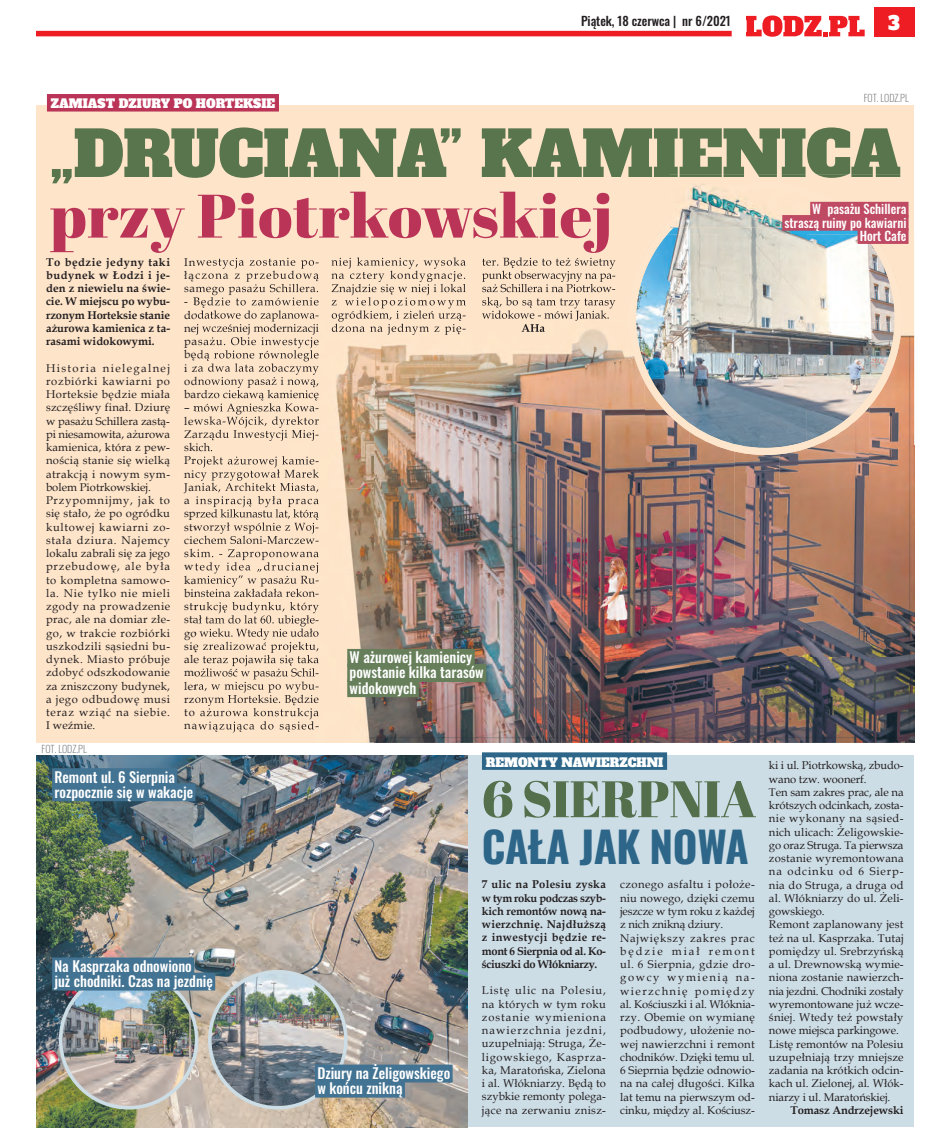
<style>
.page{position:relative;width:939px;height:1134px;background:#fff}
.page>*{position:absolute;margin:0;border:0;box-sizing:border-box;transform-origin:0 0}
.t1{font:62.5px "Alfa Slab One";letter-spacing:-.01em;color:#58754d}
.t2{font:61.25px "Abril Fatface";letter-spacing:.01em;color:#ba3458}
.t3{font:51.25px "Abril Fatface";letter-spacing:-.01em;color:#536f4c}
.t4{font:700 42.38px "Oswald";letter-spacing:-.01em;color:#2d6688}
.t5{font:18.75px "Alfa Slab One";color:#fff}
.t6{font:500 14.38px/15.1px "Oswald";color:#fff}
.t7{font:500 12.62px/13.2px "Oswald";color:#fff;text-align:right}
.t8{font:500 12.5px "Oswald";letter-spacing:-.005em;color:#231f20}
.t9{font:12.12px "Alfa Slab One";color:#fff}
.t10{font:11.25px/13.2px "Book Antiqua";letter-spacing:.02em;color:#231f20}
.t11{font:700 11.25px/13.2px "Book Antiqua";letter-spacing:-.01em;color:#231f20;text-align:justify}
.t12{font:200 10px "Oswald";color:#6c6d70}
</style>
<div class="page">
<svg style="left:746px;top:16px;width:119px;height:21px"></svg>
<div style="left:35px;top:31px;width:697px;height:5px;background:#ee1d23"></div>
<div style="left:874px;top:7px;width:40px;height:30px;background:#ee1d23"></div>
<div style="left:468px;top:756px;width:446px;height:371px;background:#cddde6"></div>
<div style="left:35px;top:105px;width:879px;height:638px;background:#fee5ca"></div>
<div style="left:47px;top:94px;width:232px;height:18px;background:#ba3458"></div>
<div style="left:482px;top:752px;width:185px;height:18px;background:#2d6688"></div>
<img style="left:287px;top:257px;width:88px;height:486px">
<img style="left:465px;top:270px;width:90px;height:473px">
<img style="left:555px;top:275px;width:90px;height:468px">
<img style="left:869px;top:335px;width:45px;height:323px">
<img style="left:375px;top:323px;width:90px;height:420px">
<img style="left:645px;top:455px;width:45px;height:288px">
<img style="left:690px;top:455px;width:44px;height:288px">
<img style="left:780px;top:455px;width:89px;height:203px">
<img style="left:734px;top:455px;width:46px;height:203px">
<img style="left:734px;top:658px;width:180px;height:85px">
<img style="left:197px;top:234px;width:412px;height:19px">
<img style="left:331px;top:257px;width:135px;height:12px">
<img style="left:331px;top:271px;width:135px;height:11px">
<img style="left:332px;top:284px;width:134px;height:11px">
<img style="left:332px;top:297px;width:134px;height:11px">
<img style="left:332px;top:310px;width:134px;height:12px">
<img style="left:332px;top:324px;width:134px;height:11px">
<img style="left:195px;top:258px;width:124px;height:11px">
<img style="left:195px;top:271px;width:124px;height:11px">
<img style="left:195px;top:284px;width:124px;height:11px">
<img style="left:195px;top:297px;width:124px;height:11px">
<img style="left:195px;top:310px;width:124px;height:12px">
<img style="left:195px;top:324px;width:124px;height:11px">
<img style="left:195px;top:337px;width:124px;height:11px">
<img style="left:195px;top:350px;width:124px;height:11px">
<img style="left:195px;top:363px;width:124px;height:12px">
<img style="left:195px;top:377px;width:124px;height:11px">
<img style="left:195px;top:390px;width:124px;height:10px">
<img style="left:195px;top:403px;width:124px;height:11px">
<img style="left:195px;top:416px;width:124px;height:12px">
<img style="left:195px;top:430px;width:124px;height:11px">
<img style="left:195px;top:443px;width:17px;height:8px">
<img style="left:195px;top:456px;width:124px;height:11px">
<img style="left:195px;top:469px;width:124px;height:12px">
<img style="left:195px;top:483px;width:124px;height:10px">
<img style="left:195px;top:496px;width:124px;height:11px">
<img style="left:195px;top:509px;width:124px;height:11px">
<img style="left:195px;top:522px;width:124px;height:12px">
<img style="left:195px;top:536px;width:124px;height:8px">
<img style="left:195px;top:549px;width:124px;height:11px">
<img style="left:195px;top:562px;width:124px;height:11px">
<img style="left:195px;top:575px;width:124px;height:12px">
<img style="left:195px;top:589px;width:124px;height:8px">
<img style="left:195px;top:602px;width:124px;height:11px">
<img style="left:195px;top:615px;width:124px;height:11px">
<img style="left:195px;top:628px;width:124px;height:12px">
<img style="left:195px;top:642px;width:124px;height:11px">
<img style="left:195px;top:655px;width:124px;height:11px">
<img style="left:195px;top:668px;width:124px;height:11px">
<img style="left:195px;top:681px;width:124px;height:12px">
<img style="left:195px;top:695px;width:124px;height:11px">
<img style="left:200px;top:708px;width:119px;height:11px">
<img style="left:195px;top:721px;width:124px;height:11px">
<img style="left:482px;top:257px;width:134px;height:12px">
<img style="left:482px;top:271px;width:133px;height:11px">
<img style="left:482px;top:284px;width:133px;height:8px">
<img style="left:482px;top:297px;width:134px;height:11px">
<img style="left:482px;top:310px;width:127px;height:11px">
<img style="left:482px;top:332px;width:36px;height:1px">
<img style="left:522px;top:324px;width:23px;height:8px">
<div style="left:347px;top:649px;width:128px;height:18px;background:#667f5a"></div>
<div style="left:347px;top:664px;width:139px;height:18px;background:#667f5a"></div>
<div style="left:347px;top:679px;width:72px;height:18px;background:#667f5a"></div>
<img style="left:629px;top:228px;width:273px;height:227px">
<img style="left:36px;top:756px;width:432px;height:371px">
<div style="left:52px;top:768px;width:125px;height:18px;background:#437392"></div>
<div style="left:52px;top:783px;width:143px;height:18px;background:#437392"></div>
<img style="left:61px;top:972px;width:136px;height:136px;border-radius:68px">
<div style="left:59px;top:970px;width:139px;height:139px;border:4px solid #cddde5;border-radius:50%"></div>
<img style="left:210px;top:972px;width:136px;height:136px;border-radius:68px">
<div style="left:208px;top:970px;width:140px;height:139px;border:4px solid #cddde5;border-radius:50%"></div>
<div style="left:52px;top:957px;width:142px;height:18px;background:#437392"></div>
<div style="left:52px;top:973px;width:163px;height:17px;background:#437392"></div>
<div style="left:315px;top:1064px;width:138px;height:18px;background:#437392"></div>
<div style="left:315px;top:1080px;width:90px;height:17px;background:#437392"></div>
<img style="left:670px;top:175px;width:231px;height:3px">
<img style="left:688px;top:193px;width:169px;height:35px">
<img style="left:690px;top:184px;width:151px;height:21px">
<img style="left:670px;top:205px;width:34px;height:23px">
<div style="left:810px;top:202px;width:99px;height:15px;background:#bf4a63"></div>
<div style="left:782px;top:215px;width:127px;height:16px;background:#bf4a63"></div>
<div style="left:858px;top:228px;width:51px;height:16px;background:#bf4a63"></div>
<p class="t9" style="left:51px;top:93px;width:226px">ZAMIAST DZIURY PO HORTEKSIE</p>
<p class="t8" style="left:581px;top:10px;width:151px">Piątek, 18 czerwca | nr 6/2021</p>
<h3 class="t5" style="left:888px;top:7px;width:13px">3</h3>
<p class="t12" style="left:864px;top:89px;width:47px">FOT. LODZ.PL</p>
<h1 class="t1" style="left:50px;top:100px;width:852px">„DRUCIANA” KAMIENICA</h1>
<h2 class="t2" style="left:50px;top:173px;width:564px">przy Piotrkowskiej</h2>
<p class="t11" style="left:46px;top:255px;width:126px">To będzie jedyny taki budynek w Łodzi i je&shy;den z niewielu na świe&shy;cie. W miejscu po wybu&shy;rzonym Horteksie stanie ażurowa kamienica z ta&shy;rasami widokowymi.</p>
<p class="t10" style="left:46px;top:361px;width:126px">Historia nielegalnej rozbiórki kawiarni po<br>Horteksie będzie miała szczęśliwy finał. Dziurę w pasażu Schillera zastą&shy;pi niesamowita, ażurowa kamienica, która z pew&shy;nością stanie się wielką atrakcją i nowym sym&shy;bolem Piotrkowskiej.<br>Przypomnijmy, jak to się stało, że po ogródku kultowej kawiarni zo&shy;stała dziura. Najemcy lokalu zabrali się za jego przebudowę, ale była to kompletna samowo&shy;la. Nie tylko nie mieli zgody na prowadzenie prac, ale na domiar złe&shy;go, w trakcie rozbiórki uszkodzili sąsiedni bu&shy;dynek. Miasto próbuje zdobyć odszkodowanie za zniszczony budynek, a jego odbudowę musi teraz wziąć na siebie.<br>I weźmie.</p>
<p class="t6" style="left:350px;top:648px;width:136px">W ażurowej kamienicy powstanie kilka tarasów widokowych</p>
<p class="t12" style="left:42px;top:740px;width:47px">FOT. LODZ.PL</p>
<p class="t6" style="left:54px;top:768px;width:140px">Remont ul. 6 Sierpnia rozpocznie się w wakacje</p>
<p class="t6" style="left:54px;top:957px;width:160px">Na Kasprzaka odnowiono<br>już chodniki. Czas na jezdnię</p>
<p class="t6" style="left:317px;top:1064px;width:134px">Dziury na Żeligowskiego w końcu znikną</p>
<p class="t9" style="left:486px;top:751px;width:179px">REMONTY NAWIERZCHNI</p>
<h3 class="t3" style="left:482px;top:763px;width:276px">6 SIERPNIA</h3>
<h3 class="t4" style="left:482px;top:809px;width:268px">CAŁA JAK NOWA</h3>
<p class="t11" style="left:482px;top:878px;width:126px">7 ulic na Polesiu zyska w tym roku podczas szyb&shy;kich remontów nową na&shy;wierzchnię. Najdłuższą z inwestycji będzie re&shy;mont 6 Sierpnia od al. Ko&shy;ściuszki do Włókniarzy.</p>
<p class="t10" style="left:482px;top:984px;width:126px;text-align:justify">Listę ulic na Polesiu, na których w tym roku zostanie wymieniona nawierzchnia jezdni, uzupełniają: Struga, Że&shy;ligowskiego, Kasprza&shy;ka, Maratońska, Zielona i al. Włókniarzy. Będą to szybkie remonty polega&shy;jące na zerwaniu znisz-</p>
<p class="t10" style="left:620px;top:878px;width:136px">czonego asfaltu i położe&shy;niu nowego, dzięki czemu jeszcze w tym roku z każdej z nich znikną dziury.<br>Największy zakres prac będzie miał remont ul. 6 Sierpnia, gdzie dro&shy;gowcy wymienią na&shy;wierzchnię pomiędzy al. Kościuszki i al. Włóknia&shy;rzy. Obemie on wymianę podbudowy, ułożenie no&shy;wej nawierzchni i remont chodników. Dzięki temu ul.<br>6 Sieprnia będzie odnowio&shy;na na całej długości. Kilka lat temu na pierwszym od&shy;cinku, między al. Kościusz-</p>
<p class="t7" style="left:784px;top:201px;width:124px">W pasażu Schillera straszą ruiny po kawiarni<br>Hort Cafe</p>
<p class="t10" style="left:769px;top:758px;width:136px">ki i ul. Piotrkowską, zbudo&shy;wano tzw. woonerf.<br>Ten sam zakres prac, ale na krótszych odcinkach, zosta&shy;nie wykonany na sąsied&shy;nich ulicach: Żeligowskie&shy;go oraz Struga. Ta pierwsza zostanie wyremontowana na odcinku od 6 Sierp&shy;nia do Struga, a druga od al. Włókniarzy do ul. Żeli&shy;gowskiego.<br>Remont zaplanowany jest też na ul. Kasprzaka. Tutaj pomiędzy ul. Srebrzyńską a ul. Drewnowską wymie&shy;niona zostanie nawierzch&shy;nia jezdni. Chodniki zostały wyremontowane już wcze&shy;śniej. Wtedy też powstały nowe miejsca parkingowe.<br>Listę remontów na Polesiu uzupełniają trzy mniejsze zadania na krótkich odcin&shy;kach ul. Zielonej, al. Włók&shy;niarzy i ul. Maratońskiej.</p>
<p class="t11" style="left:790px;top:1103px;width:115px">Tomasz Andrzejewski</p>
</div>
